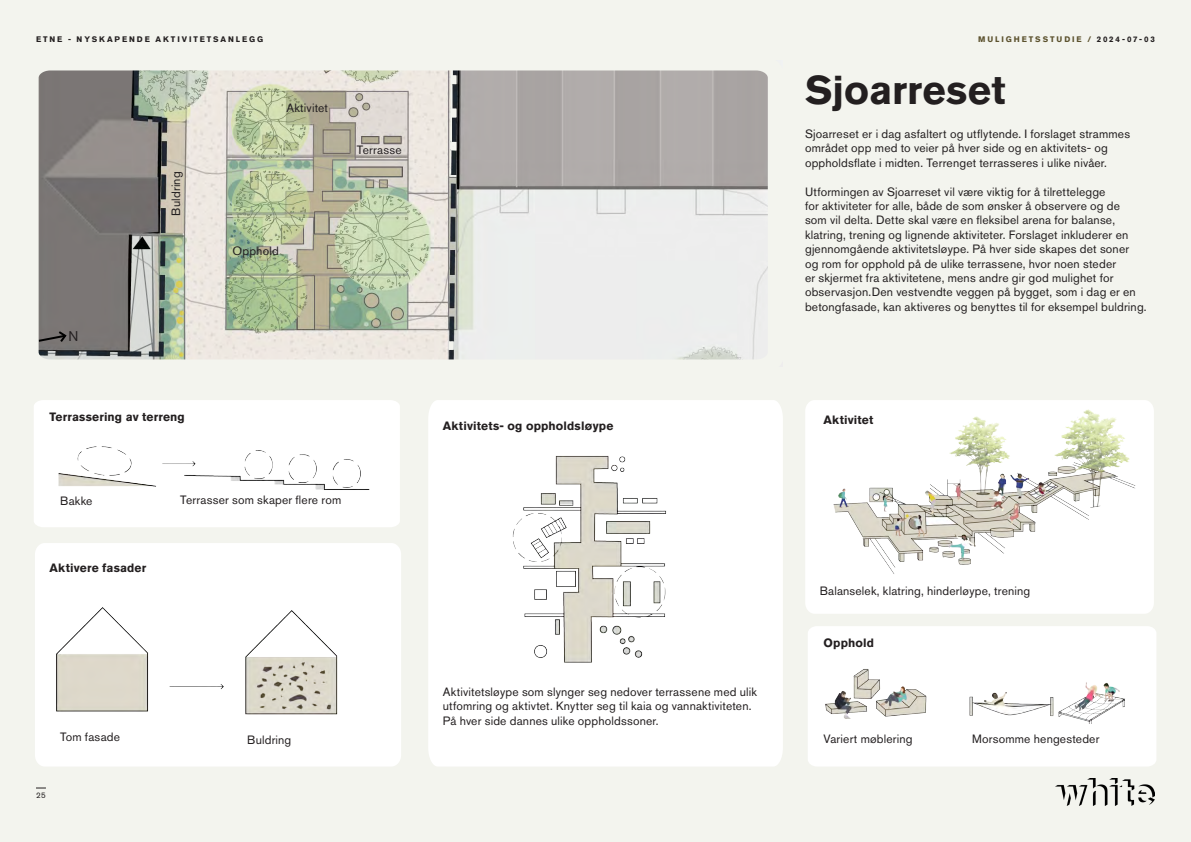
<style>
.page{position:relative;width:1191px;height:842px;background:#f3f4ee}
.page>*{position:absolute;margin:0;border:0;box-sizing:border-box;transform-origin:0 0}
.body{font:700 40px "Akzidenz Grotesk Std";color:#231f20}
.body-2{font:14px "Akzidenz Grotesk Std";color:#231f20}
.body-3{font:12px/14.4px "Akzidenz Grotesk Std";letter-spacing:.015em;color:#231f20}
.body-4{font:700 12px "Akzidenz Grotesk Std";letter-spacing:.015em;color:#231f20}
.t1{font:700 8px "Akzidenz Grotesk Std";letter-spacing:.24em;color:#231f20}
.t2{font:700 8px "Akzidenz Grotesk Std";letter-spacing:.24em;color:#5b512d}
.t3{font:8px "Akzidenz Grotesk Std";color:#231f20}
.s1{color:#231f20}
</style>
<div class="page">
<div style="left:34px;top:400px;width:366px;height:127px;background:#fff"></div>
<div style="left:428px;top:400px;width:355px;height:366px;background:#fff"></div>
<div style="left:35px;top:543px;width:366px;height:223px;background:#fff"></div>
<div style="left:808px;top:626px;width:348px;height:140px;background:#fff"></div>
<img style="left:805px;top:400px;width:349px;height:214px">
<img style="left:814px;top:658px;width:127px;height:61px">
<img style="left:51px;top:440px;width:342px;height:55px">
<img style="left:46px;top:599px;width:342px;height:139px">
<img style="left:495px;top:447px;width:199px;height:226px">
<img style="left:957px;top:665px;width:193px;height:59px">
<svg style="left:38px;top:70px;width:730px;height:290px"></svg>
<img style="left:1055px;top:778px;width:100px;height:28px">
<p class="t1" style="left:36px;top:35px;width:228px">ETNE - NYSKAPENDE AKTIVITETSANLEGG</p>
<p class="t2" style="left:978px;top:35px;width:178px">MULIGHETSSTUDIE / <span class="s1">2024-07-03</span></p>
<p class="body-3" style="left:169px;top:216px;width:46px;rotate:-90deg">Buldring</p>
<p class="body-3" style="left:286px;top:100px;width:43px">Aktivitet</p>
<p class="body-3" style="left:357px;top:142px;width:46px">Terrasse</p>
<p class="body-3" style="left:232px;top:244px;width:48px">Opphold</p>
<p class="body-2" style="left:68px;top:327px;width:11px">N</p>
<p class="body-4" style="left:49px;top:410px;width:137px">Terrassering av terreng</p>
<p class="body-3" style="left:60px;top:493px;width:34px">Bakke</p>
<p class="body-3" style="left:180px;top:493px;width:163px">Terrasser som skaper flere rom</p>
<p class="body-4" style="left:50px;top:561px;width:98px">Aktivere fasader</p>
<p class="body-4" style="left:443px;top:419px;width:172px">Aktivitets- og oppholdsløype</p>
<p class="body-3" style="left:60px;top:729px;width:61px">Tom fasade</p>
<p class="t3" style="left:36px;top:790px;width:11px">25</p>
<p class="body-3" style="left:247px;top:733px;width:46px">Buldring</p>
<p class="body-3" style="left:443px;top:684px;width:316px">Aktivitetsløype som slynger seg nedover terrassene med ulik utfomring og aktivtet. Knytter seg til kaia og vannaktiviteten.<br>På hver side dannes ulike oppholdssoner.</p>
<p class="body" style="left:805px;top:67px;width:202px">Sjoarreset</p>
<p class="body-3" style="left:805px;top:127px;width:327px">Sjoarreset er i dag asfaltert og utflytende. I forslaget strammes området opp med to veier på hver side og en aktivitets- og oppholdsflate i midten. Terrenget terrasseres i ulike nivåer.</p>
<p class="body-3" style="left:805px;top:184px;width:343px">Utformingen av Sjoarreset vil være viktig for å tilrettelegge<br>for aktiviteter for alle, både de som ønsker å observere og de<br>som vil delta. Dette skal være en fleksibel arena for balanse, klatring, trening og lignende aktiviteter. Forslaget inkluderer en gjennomgående aktivitetsløype. På hver side skapes det soner<br>og rom for opphold på de ulike terrassene, hvor noen steder<br>er skjermet fra aktivitetene, mens andre gir god mulighet for observasjon.Den vestvendte veggen på bygget, som i dag er en betongfasade, kan aktiveres og benyttes til for eksempel buldring.</p>
<p class="body-4" style="left:823px;top:413px;width:51px">Aktivitet</p>
<p class="body-3" style="left:819px;top:583px;width:212px">Balanselek, klatring, hinderløype, trening</p>
<p class="body-4" style="left:823px;top:636px;width:52px">Opphold</p>
<p class="body-3" style="left:823px;top:731px;width:91px">Variert møblering</p>
<p class="body-3" style="left:972px;top:731px;width:129px">Morsomme hengesteder</p>
</div>
